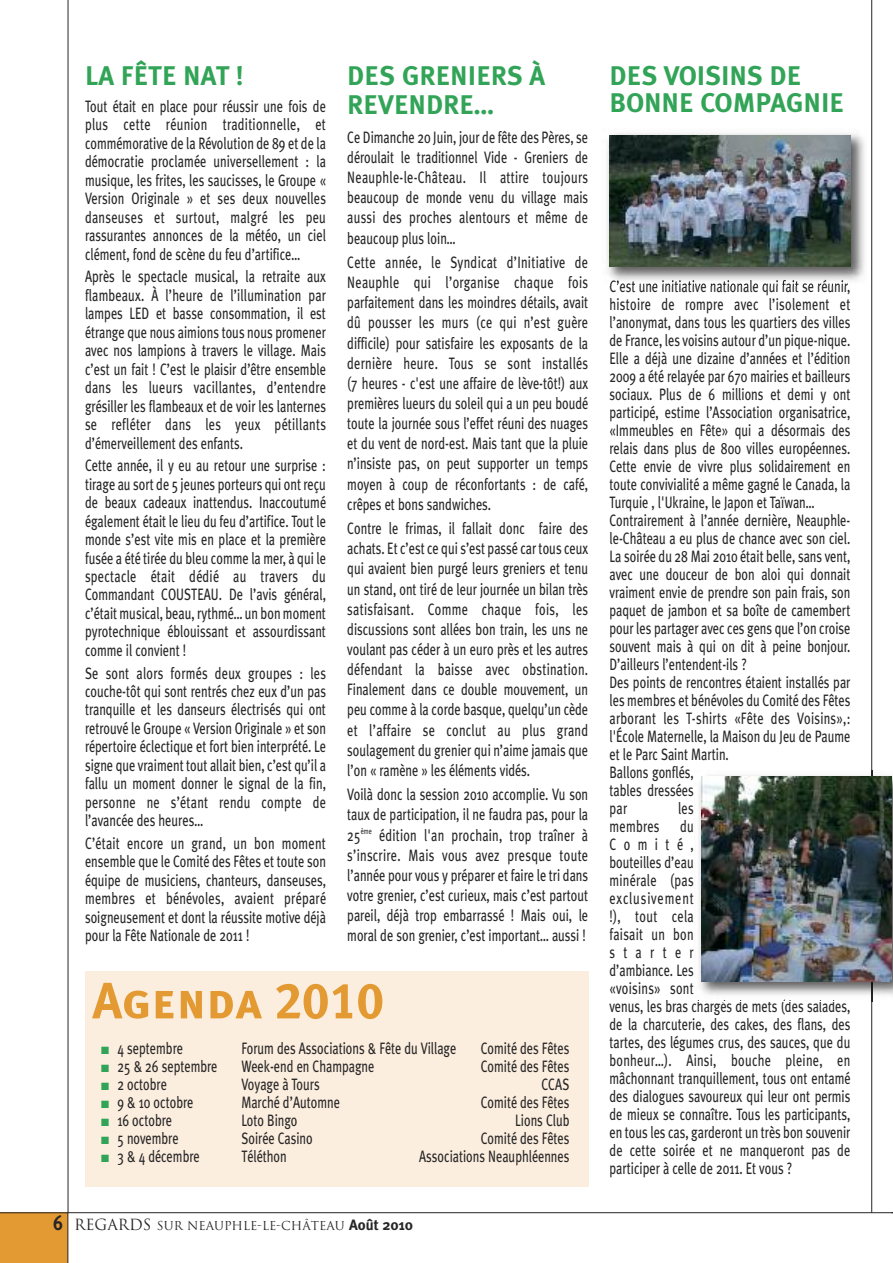
<style>
.page{position:relative;width:893px;height:1263px;background:#fff}
.page>*{position:absolute;margin:0;border:0;box-sizing:border-box;transform-origin:0 0}
.t1{font:51px "Meta Plus Bold Caps";color:#e39a33}
.t2{font:27px/29.1px "Meta Plus Bold Caps";color:#32a457}
.t3{font:16.5px/18px "Meta Plus";color:#272627;text-align:justify;scale:.75 1}
.t4{font:12px "Trajan";color:#272627}
.s1{color:#32a457}
.s2{font-family:"Meta Plus";font-weight:700;font-size:21px}
.s3{font-size:15px}
.s4{font-family:"Meta Plus";font-weight:700;font-size:15px}
</style>
<div class="page">
<div style="left:0;top:1212px;width:68px;height:51px;background:#e39a33"></div>
<hr style="left:68px;top:1212px;width:825px;height:1px;background:#272627">
<hr style="left:68px;top:0;width:1px;height:1213px;background:#272627">
<hr style="left:871px;top:0;width:1px;height:1213px;background:#272627">
<img style="left:607px;top:133px;width:258px;height:153px">
<img style="left:610px;top:280px;width:71px;height:6px">
<img style="left:609px;top:135px;width:241px;height:132px">
<img style="left:697px;top:770px;width:196px;height:231px">
<img style="left:871px;top:770px;width:1px;height:231px">
<img style="left:701px;top:777px;width:190px;height:204px">
<div style="left:85px;top:971px;width:503px;height:215px;background:#fceede"></div>
<h2 class="t2" style="left:85px;top:61px;width:160px">LA FÊTE NAT !</h2>
<p class="t3" style="left:85px;top:97px;width:323px;line-height:18.5px">Tout était en place pour réussir une fois de plus cette réunion traditionnelle, et commémorative de la Révolution de 89 et de la démocratie proclamée universellement : la musique, les frites, les saucisses, le Groupe « Version Originale » et ses deux nouvelles danseuses et surtout, malgré les peu rassurantes annonces de la météo, un ciel clément, fond de scène du feu d’artifice…</p>
<p class="t3" style="left:85px;top:267px;width:323px;line-height:18.5px">Après le spectacle musical, la retraite aux flambeaux. À l’heure de l’illumination par lampes LED et basse consommation, il est étrange que nous aimions tous nous promener avec nos lampions à travers le village. Mais c’est un fait ! C’est le plaisir d’être ensemble dans les lueurs vacillantes, d’entendre grésiller les flambeaux et de voir les lanternes se refléter dans les yeux pétillants d’émerveillement des enfants.</p>
<p class="t3" style="left:85px;top:456px;width:323px;line-height:18.5px">Cette année, il y eu au retour une surprise : tirage au sort de 5 jeunes porteurs qui ont reçu de beaux cadeaux inattendus. Inaccoutumé également était le lieu du feu d’artifice. Tout le monde s’est vite mis en place et la première fusée a été tirée du bleu comme la mer, à qui le spectacle était dédié au travers du Commandant COUSTEAU. De l’avis général, c’était musical, beau, rythmé… un bon moment pyrotechnique éblouissant et assourdissant comme il convient !</p>
<p class="t3" style="left:85px;top:664px;width:323px;line-height:18.5px">Se sont alors formés deux groupes : les couche-tôt qui sont rentrés chez eux d’un pas tranquille et les danseurs électrisés qui ont retrouvé le Groupe « Version Originale » et son répertoire éclectique et fort bien interprété. Le signe que vraiment tout allait bien, c’est qu’il a fallu un moment donner le signal de la fin, personne ne s’étant rendu compte de l’avancée des heures…</p>
<p class="t3" style="left:85px;top:834px;width:323px;line-height:18.5px">C’était encore un grand, un bon moment ensemble que le Comité des Fêtes et toute son équipe de musiciens, chanteurs, danseuses, membres et bénévoles, avaient préparé soigneusement et dont la réussite motive déjà pour la Fête Nationale de 2011 !</p>
<h2 class="t2" style="left:347px;top:61px;width:200px">DES GRENIERS À<br>REVENDRE…</h2>
<p class="t3" style="left:347px;top:127px;width:323px;line-height:20.1px">Ce Dimanche 20 Juin, jour de fête des Pères, se déroulait le traditionnel Vide - Greniers de Neauphle-le-Château. Il attire toujours beaucoup de monde venu du village mais aussi des proches alentours et même de beaucoup plus loin…</p>
<p class="t3" style="left:347px;top:252px;width:323px;line-height:20.1px">Cette année, le Syndicat d’Initiative de Neauphle qui l’organise chaque fois parfaitement dans les moindres détails, avait dû pousser les murs (ce qui n’est guère difficile) pour satisfaire les exposants de la dernière heure. Tous se sont installés (7 heures - c'est une affaire de lève-tôt!) aux premières lueurs du soleil qui a un peu boudé toute la journée sous l’effet réuni des nuages et du vent de nord-est. Mais tant que la pluie n’insiste pas, on peut supporter un temps moyen à coup de réconfortants : de café, crêpes et bons sandwiches.</p>
<p class="t3" style="left:347px;top:518px;width:323px;line-height:20.1px">Contre le frimas, il fallait donc faire des achats. Et c’est ce qui s’est passé car tous ceux qui avaient bien purgé leurs greniers et tenu un stand, ont tiré de leur journée un bilan très satisfaisant. Comme chaque fois, les discussions sont allées bon train, les uns ne voulant pas céder à un euro près et les autres défendant la baisse avec obstination.<br>Finalement dans ce double mouvement, un peu comme à la corde basque, quelqu’un cède et l’affaire se conclut au plus grand soulagement du grenier qui n’aime jamais que l’on « ramène » les éléments vidés.</p>
<p class="t3" style="left:347px;top:784px;width:323px;line-height:20.1px">Voilà donc la session 2010 accomplie. Vu son taux de participation, il ne faudra pas, pour la 25<sup>ème</sup> édition l'an prochain, trop traîner à s’inscrire. Mais vous avez presque toute l’année pour vous y préparer et faire le tri dans votre grenier, c’est curieux, mais c’est partout pareil, déjà trop embarrassé ! Mais oui, le moral de son grenier, c’est important… aussi !</p>
<h1 class="t1" style="left:93px;top:971px;width:293px">Agenda 2010</h1>
<p class="t3" style="left:101px;top:1040px;width:111px"><span class="s1">■</span> 4 septembre</p>
<p class="t3" style="left:241px;top:1040px;width:288px">Forum des Associations &amp; Fête du Village</p>
<p class="t3" style="left:481px;top:1040px;width:120px">Comité des Fêtes</p>
<p class="t3" style="left:101px;top:1058px;width:157px"><span class="s1">■</span> 25 &amp; 26 septembre</p>
<p class="t3" style="left:241px;top:1058px;width:179px">Week-end en Champagne</p>
<p class="t3" style="left:481px;top:1058px;width:120px">Comité des Fêtes</p>
<p class="t3" style="left:101px;top:1076px;width:89px"><span class="s1">■</span> 2 octobre</p>
<p class="t3" style="left:241px;top:1076px;width:106px">Voyage à Tours</p>
<p class="t3" style="left:541px;top:1076px;width:39px">CCAS</p>
<p class="t3" style="left:101px;top:1094px;width:125px"><span class="s1">■</span> 9 &amp; 10 octobre</p>
<p class="t3" style="left:241px;top:1094px;width:133px">Marché d’Automne</p>
<p class="t3" style="left:481px;top:1094px;width:120px">Comité des Fêtes</p>
<p class="t3" style="left:101px;top:1112px;width:96px"><span class="s1">■</span> 16 octobre</p>
<p class="t3" style="left:241px;top:1112px;width:76px">Loto Bingo</p>
<p class="t3" style="left:515px;top:1112px;width:74px">Lions Club</p>
<p class="t3" style="left:101px;top:1130px;width:105px"><span class="s1">■</span> 5 novembre</p>
<p class="t3" style="left:241px;top:1130px;width:97px">Soirée Casino</p>
<p class="t3" style="left:481px;top:1130px;width:120px">Comité des Fêtes</p>
<p class="t3" style="left:101px;top:1148px;width:133px"><span class="s1">■</span> 3 &amp; 4 décembre</p>
<p class="t3" style="left:241px;top:1148px;width:62px">Téléthon</p>
<p class="t3" style="left:419px;top:1148px;width:202px">Associations Neauphléennes</p>
<p class="t4" style="left:53px;top:1219px;width:361px"><span class="s2">6</span> <span class="s3">REGARDS</span> SUR NEAUPHLE-LE-CHÂTEAU <span class="s4">Août 2010</span></p>
<h2 class="t2" style="left:609px;top:62px;width:236px;line-height:27px">DES VOISINS DE<br>BONNE COMPAGNIE</h2>
<p class="t3" style="left:609px;top:277px;width:323px;text-align:left">C’est une initiative nationale qui fait se réunir, histoire de rompre avec l’isolement et l’anonymat, dans tous les quartiers des villes de France, les voisins autour d’un pique-nique.<br>Elle a déjà une dizaine d’années et l’édition 2009 a été relayée par 670 mairies et bailleurs sociaux. Plus de 6 millions et demi y ont participé, estime l’Association organisatrice, «Immeubles en Fête» qui a désormais des relais dans plus de 800 villes européennes.<br>Cette envie de vivre plus solidairement en toute convivialité a même gagné le Canada, la Turquie , l'Ukraine, le Japon et Taïwan… Contrairement à l’année dernière, Neauphle&shy;le-Château a eu plus de chance avec son ciel.<br>La soirée du 28 Mai 2010 était belle, sans vent, avec une douceur de bon aloi qui donnait vraiment envie de prendre son pain frais, son paquet de jambon et sa boîte de camembert pour les partager avec ces gens que l’on croise souvent mais à qui on dit à peine bonjour.<br>D’ailleurs l’entendent-ils ?<br>Des points de rencontres étaient installés par les membres et bénévoles du Comité des Fêtes arborant les T-shirts «Fête des Voisins»,: l'École Maternelle, la Maison du Jeu de Paume et le Parc Saint Martin.<br>Ballons gonflés,<br>tables dressées<br>par</p>
<p class="t3" style="left:609px;top:799px;width:323px;text-align:left;text-indent:69px">les<br>membres du<br>Comité,<br>bouteilles d’eau<br>minérale (pas<br>exclusivement<br>!), tout cela<br>faisait un bon<br>starter<br>d’ambiance. Les<br>«voisins» sont<br>venus, les bras chargés de mets (des salades, de la charcuterie, des cakes, des flans, des tartes, des légumes crus, des sauces, que du bonheur…). Ainsi, bouche pleine, en mâchonnant tranquillement, tous ont entamé des dialogues savoureux qui leur ont permis de mieux se connaître. Tous les participants, en tous les cas, garderont un très bon souvenir de cette soirée et ne manqueront pas de participer à celle de 2011. Et vous ?</p>
</div>
